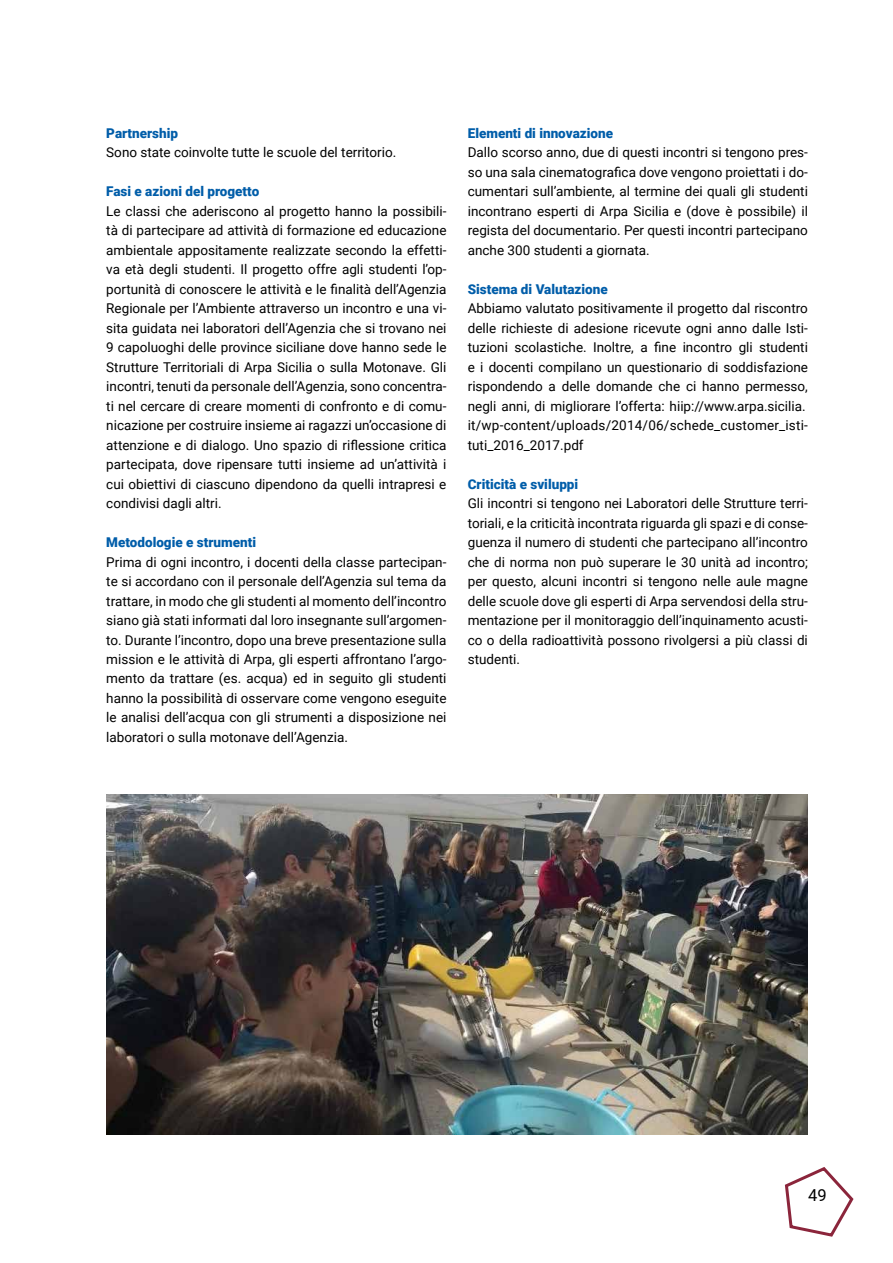
<style>
.page{position:relative;width:893px;height:1263px;background:#fff}
.page>*{position:absolute;margin:0;border:0;box-sizing:border-box;transform-origin:0 0}
.t1{font:16.5px "Roboto";color:#000}
.t2{font:13.5px/19.5px "Roboto";color:#000;text-align:justify}
.t3{font:900 13.5px "Roboto";color:#005da9}
</style>
<div class="page">
<svg style="left:784px;top:1167px;width:70px;height:70px"></svg>
<img style="left:106px;top:794px;width:702px;height:340px">
<p class="t3" style="left:106px;top:123px;width:73px">Partnership</p>
<p class="t2" style="left:106px;top:142px;width:291px">Sono state coinvolte tutte le scuole del territorio.</p>
<p class="t3" style="left:106px;top:182px;width:154px">Fasi e azioni del progetto</p>
<p class="t2" style="left:106px;top:200px;width:342px">Le classi che aderiscono al progetto hanno la possibili&shy;tà di partecipare ad attività di formazione ed educazione ambientale appositamente realizzate secondo la effetti&shy;va età degli studenti. Il progetto offre agli studenti l’op&shy;portunità di conoscere le attività e le finalità dell’Agenzia Regionale per l’Ambiente attraverso un incontro e una vi&shy;sita guidata nei laboratori dell’Agenzia che si trovano nei 9 capoluoghi delle province siciliane dove hanno sede le Strutture Territoriali di Arpa Sicilia o sulla Motonave. Gli incontri, tenuti da personale dell’Agenzia, sono concentra&shy;ti nel cercare di creare momenti di confronto e di comu&shy;nicazione per costruire insieme ai ragazzi un’occasione di attenzione e di dialogo. Uno spazio di riflessione critica partecipata, dove ripensare tutti insieme ad un’attività i cui obiettivi di ciascuno dipendono da quelli intrapresi e condivisi dagli altri.</p>
<p class="t3" style="left:106px;top:533px;width:151px">Metodologie e strumenti</p>
<p class="t2" style="left:106px;top:551px;width:342px">Prima di ogni incontro, i docenti della classe partecipan&shy;te si accordano con il personale dell’Agenzia sul tema da trattare, in modo che gli studenti al momento dell’incontro siano già stati informati dal loro insegnante sull’argomen&shy;to. Durante l’incontro, dopo una breve presentazione sulla mission e le attività di Arpa, gli esperti affrontano l’argo&shy;mento da trattare (es. acqua) ed in seguito gli studenti hanno la possibilità di osservare come vengono eseguite le analisi dell’acqua con gli strumenti a disposizione nei laboratori o sulla motonave dell’Agenzia.</p>
<p class="t3" style="left:468px;top:123px;width:147px">Elementi di innovazione</p>
<p class="t2" style="left:468px;top:142px;width:342px">Dallo scorso anno, due di questi incontri si tengono pres&shy;so una sala cinematografica dove vengono proiettati i do&shy;cumentari sull’ambiente, al termine dei quali gli studenti incontrano esperti di Arpa Sicilia e (dove è possibile) il regista del documentario. Per questi incontri partecipano anche 300 studenti a giornata.</p>
<p class="t3" style="left:468px;top:279px;width:141px">Sistema di Valutazione</p>
<p class="t2" style="left:468px;top:298px;width:342px;text-align:left">Abbiamo valutato positivamente il progetto dal riscontro delle richieste di adesione ricevute ogni anno dalle Isti&shy;tuzioni scolastiche. Inoltre, a fine incontro gli studenti e i docenti compilano un questionario di soddisfazione rispondendo a delle domande che ci hanno permesso, negli anni, di migliorare l’offerta: hiip://www.arpa.sicilia. it/wp-content/uploads/2014/06/schede_customer_isti&shy;tuti_2016_2017.pdf</p>
<p class="t3" style="left:468px;top:474px;width:112px">Criticità e sviluppi</p>
<p class="t2" style="left:468px;top:493px;width:342px">Gli incontri si tengono nei Laboratori delle Strutture terri&shy;toriali, e la criticità incontrata riguarda gli spazi e di conse&shy;guenza il numero di studenti che partecipano all’incontro che di norma non può superare le 30 unità ad incontro; per questo, alcuni incontri si tengono nelle aule magne delle scuole dove gli esperti di Arpa servendosi della stru&shy;mentazione per il monitoraggio dell’inquinamento acusti&shy;co o della radioattività possono rivolgersi a più classi di studenti.</p>
<p class="t1" style="left:808px;top:1184px;width:20px">49</p>
</div>
